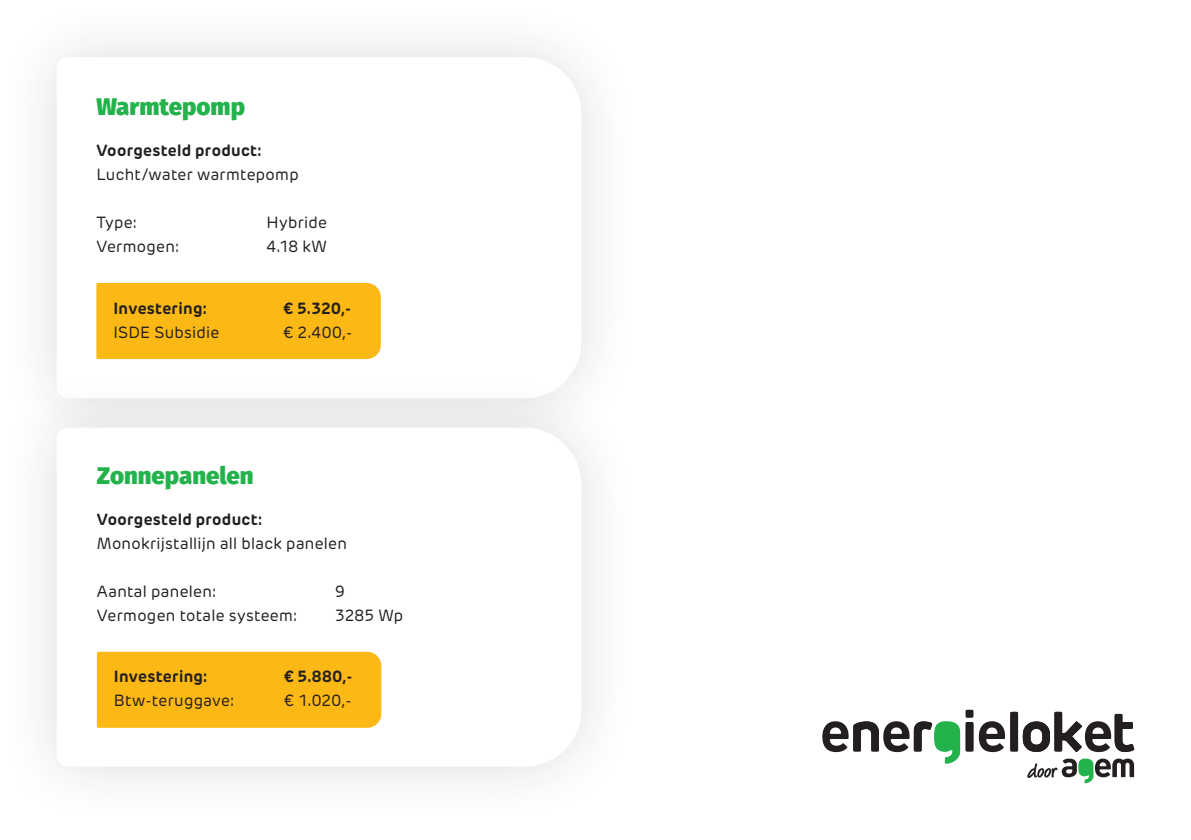
<style>
.page{position:relative;width:1191px;height:840px;background:#fff}
.page>*{position:absolute;margin:0;border:0;box-sizing:border-box;transform-origin:0 0}
.Alineastijl_1{font:800 24px "Fira Sans";color:#23b24b}
.Platte_tekst{font:16px "New Rubrik Edge";letter-spacing:.02em;color:#231f20}
.Platte_tekst-2{font:700 16px "New Rubrik Edge";letter-spacing:.02em;color:#231f20}
</style>
<div class="page">
<div style="left:0;top:0;width:638px;height:455px;background:#231f20;opacity:.15"></div>
<div style="left:0;top:370px;width:638px;height:453px;background:#231f20;opacity:.15"></div>
<svg style="left:57px;top:427px;width:524px;height:339px"></svg>
<div style="left:97px;top:651px;width:284px;height:76px;background:#fcb814"></div>
<div style="left:96px;top:283px;width:285px;height:76px;background:#fcb814"></div>
<svg style="left:822px;top:709px;width:312px;height:73px"></svg>
<p class="Alineastijl_1" style="left:96px;top:85px;width:150px">Warmtepomp</p>
<p class="Platte_tekst-2" style="left:96px;top:140px;width:167px">Voorgesteld product:</p>
<p class="Platte_tekst" style="left:96px;top:164px;width:204px">Lucht/water warmtepomp</p>
<p class="Platte_tekst" style="left:96px;top:212px;width:42px">Type:</p>
<p class="Platte_tekst" style="left:266px;top:212px;width:62px">Hybride</p>
<p class="Platte_tekst" style="left:96px;top:236px;width:84px">Vermogen:</p>
<p class="Platte_tekst" style="left:266px;top:236px;width:62px">4.18 kW</p>
<p class="Platte_tekst-2" style="left:113px;top:298px;width:95px">Investering:</p>
<p class="Platte_tekst-2" style="left:283px;top:298px;width:69px">€ 5.320,-</p>
<p class="Platte_tekst" style="left:113px;top:322px;width:107px">ISDE Subsidie</p>
<p class="Platte_tekst" style="left:283px;top:322px;width:70px">€ 2.400,-</p>
<p class="Alineastijl_1" style="left:97px;top:454px;width:158px">Zonnepanelen</p>
<p class="Platte_tekst-2" style="left:97px;top:508px;width:167px">Voorgesteld product:</p>
<p class="Platte_tekst" style="left:97px;top:533px;width:252px">Monokrijstallijn all black panelen</p>
<p class="Platte_tekst" style="left:97px;top:581px;width:121px">Aantal panelen:</p>
<p class="Platte_tekst" style="left:335px;top:581px;width:11px">9</p>
<p class="Platte_tekst" style="left:97px;top:605px;width:202px">Vermogen totale systeem:</p>
<p class="Platte_tekst" style="left:335px;top:605px;width:70px">3285 Wp</p>
<p class="Platte_tekst-2" style="left:114px;top:666px;width:95px">Investering:</p>
<p class="Platte_tekst-2" style="left:284px;top:666px;width:70px">€ 5.880,-</p>
<p class="Platte_tekst" style="left:114px;top:690px;width:122px">Btw-teruggave:</p>
<p class="Platte_tekst" style="left:284px;top:690px;width:69px">€ 1.020,-</p>
</div>
